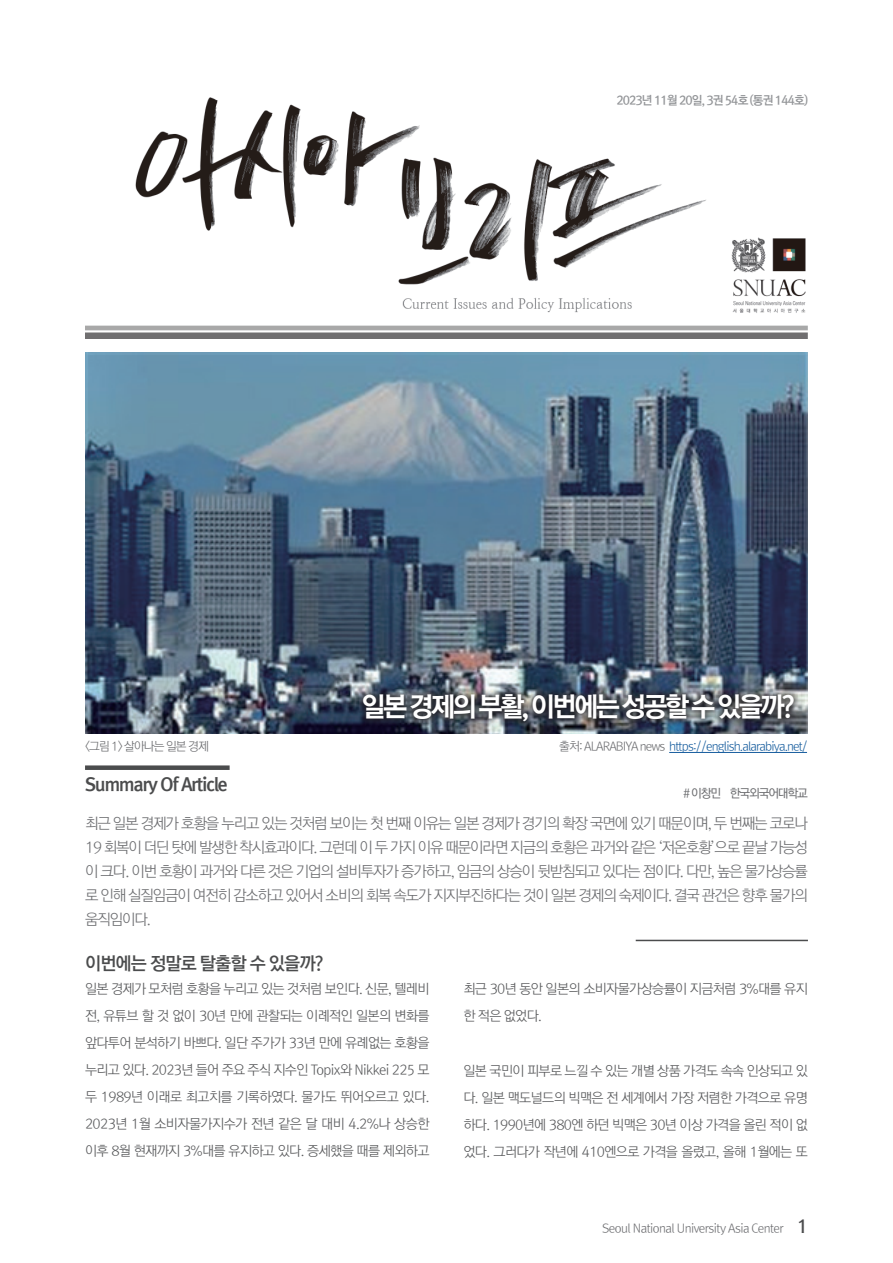
<style>
.page{position:relative;width:893px;height:1263px;background:#fff}
.page>*{position:absolute;margin:0;border:0;box-sizing:border-box;transform-origin:0 0}
.t1{font:27px "Rix Go EB";letter-spacing:-.1em;color:#fff}
.t2{font:18px "Rix Go EB";letter-spacing:-.05em;color:#4b4c4d}
.t3{font:18px "Rix Go B";letter-spacing:-.05em;color:#4b4c4d}
.t4{font:15px/24px "Rix Go L";letter-spacing:-.075em;color:#6c6d70;text-align:justify}
.t5{font:13.5px/27px "Rix Go L";letter-spacing:-.05em;color:#57585a;text-align:justify}
.t6{font:12px "Rix Go L";letter-spacing:-.075em;color:#175d9e}
.t7{font:12px "Rix Go L";letter-spacing:-.05em;color:#6c6d70}
.t8{font:12px "Rix Go B";letter-spacing:-.075em;color:#939598}
.t9{font:12px "Rix Go L";letter-spacing:-.075em;color:#6c6d70}
.t10{font:12px "Rix Go M";letter-spacing:-.1em;color:#6c6d70}
.s1{color:#6c6d70}
.s2{font-family:"Rix Go B";font-size:18px;color:#4b4c4d}
</style>
<div class="page">
<img style="left:85px;top:97px;width:723px;height:242px">
<img style="left:85px;top:353px;width:723px;height:380px">
<hr style="left:669px;top:752px;width:138px;height:1px;background:#175d9e">
<div style="left:355px;top:687px;width:446px;height:42px;background:#231f20;opacity:.75"></div>
<div style="left:85px;top:765px;width:145px;height:5px;background:#4b4c4d"></div>
<hr style="left:636px;top:940px;width:172px;height:1px;background:#4b4c4d">
<p class="t8" style="left:616px;top:92px;width:193px">2023년 11월 20일, 3권 54호 (통권 144호)</p>
<h1 class="t1" style="left:362px;top:689px;width:435px">일본 경제의 부활, 이번에는 성공할 수 있을까?</h1>
<p class="t9" style="left:85px;top:738px;width:125px">&lt;그림 1&gt; 살아나는 일본 경제</p>
<p class="t6" style="left:559px;top:738px;width:250px"><span class="s1">출처: ALARABIYA news</span> https://english.alarabiya.net/</p>
<h2 class="t2" style="left:85px;top:772px;width:144px">Summary Of Article</h2>
<p class="t10" style="left:683px;top:786px;width:126px"># 이창민 한국외국어대학교</p>
<p class="t4" style="left:85px;top:810px;width:724px">최근 일본 경제가 호황을 누리고 있는 것처럼 보이는 첫 번째 이유는 일본 경제가 경기의 확장 국면에 있기 때문이며, 두 번째는 코로나 19 회복이 더딘 탓에 발생한 착시효과이다. 그런데 이 두 가지 이유 때문이라면 지금의 호황은 과거와 같은 ‘저온호황’으로 끝날 가능성 이 크다. 이번 호황이 과거와 다른 것은 기업의 설비투자가 증가하고, 임금의 상승이 뒷받침되고 있다는 점이다. 다만, 높은 물가상승률 로 인해 실질임금이 여전히 감소하고 있어서 소비의 회복 속도가 지지부진하다는 것이 일본 경제의 숙제이다. 결국 관건은 향후 물가의 움직임이다.</p>
<h2 class="t3" style="left:85px;top:951px;width:240px">이번에는 정말로 탈출할 수 있을까?</h2>
<p class="t5" style="left:85px;top:975px;width:346px">일본 경제가 모처럼 호황을 누리고 있는 것처럼 보인다. 신문, 텔레비 전, 유튜브 할 것 없이 30년 만에 관찰되는 이례적인 일본의 변화를 앞다투어 분석하기 바쁘다. 일단 주가가 33년 만에 유례없는 호황을 누리고 있다. 2023년 들어 주요 주식 지수인 Topix와 Nikkei 225 모 두 1989년 이래로 최고치를 기록하였다. 물가도 뛰어오르고 있다.<br>2023년 1월 소비자물가지수가 전년 같은 달 대비 4.2%나 상승한 이후 8월 현재까지 3%대를 유지하고 있다. 증세했을 때를 제외하고</p>
<p class="t5" style="left:463px;top:975px;width:346px">최근 30년 동안 일본의 소비자물가상승률이 지금처럼 3%대를 유지 한 적은 없었다.</p>
<p class="t5" style="left:463px;top:1056px;width:346px">일본 국민이 피부로 느낄 수 있는 개별 상품 가격도 속속 인상되고 있 다. 일본 맥도널드의 빅맥은 전 세계에서 가장 저렴한 가격으로 유명 하다. 1990년에 380엔 하던 빅맥은 30년 이상 가격을 올린 적이 없 었다. 그러다가 작년에 410엔으로 가격을 올렸고, 올해 1월에는 또</p>
<p class="t7" style="left:602px;top:1220px;width:207px">Seoul National University Asia Center <span class="s2">1</span></p>
</div>
